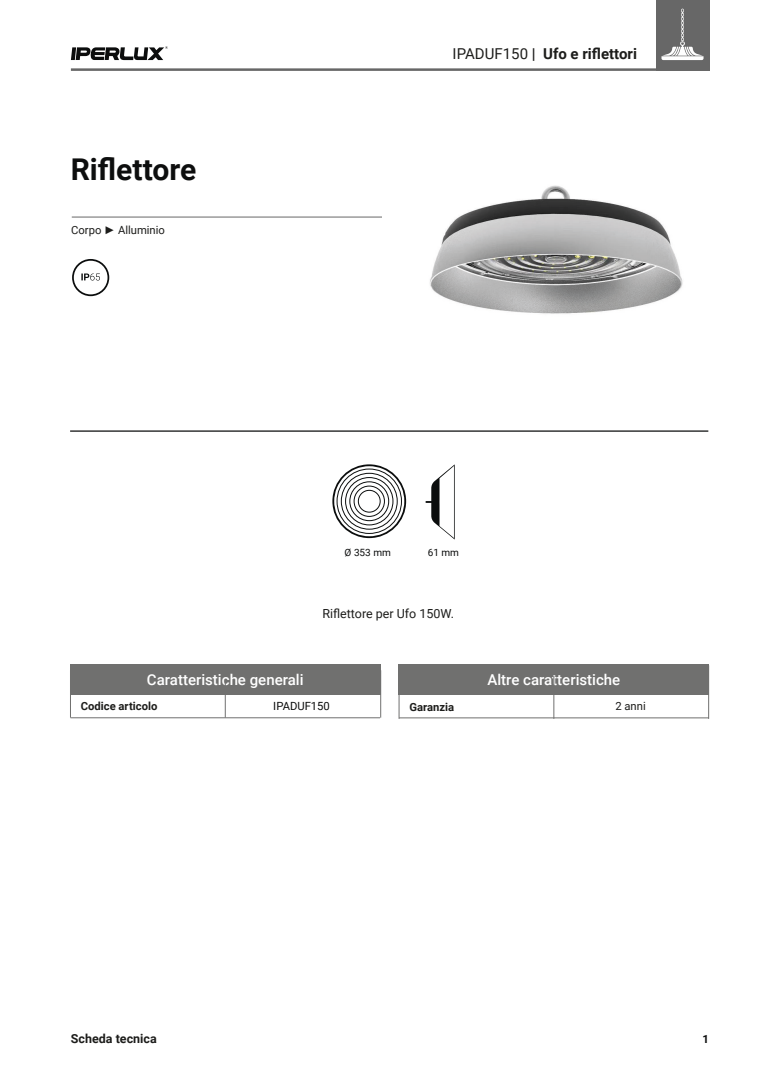
<style>
.page{position:relative;width:780px;height:1088px;background:#fff}
.page>*{position:absolute;margin:0;border:0;box-sizing:border-box;transform-origin:0 0}
.t1{font:700 30px "Roboto";color:#0d0e0e}
.t2{font:500 15px "Roboto";color:#fff}
.t3{font:700 15px "Roboto";color:#1d1d1b}
.t4{font:12.5px "Roboto";color:#1d1d1b}
.t5{font:700 12.5px "Roboto";color:#1d1d1b}
.t6{font:700 11.25px "Roboto";color:#1d1d1b}
.t7{font:11.25px "Roboto";color:#1d1d1b}
.t8{font:11.25px "Roboto";color:#0d0e0e}
.t9{font:700 11.25px "Roboto";color:#0d0e0e}
.t10{font:10px "Roboto";color:#0d0e0e}
.s1{font-family:"Franklin Gothic";font-weight:800}
.s2{font-weight:400}
</style>
<div class="page">
<svg style="left:71px;top:46px;width:97px;height:14px"></svg>
<div style="left:656px;top:0;width:53px;height:71px;background:#676767"></div>
<hr style="left:71px;top:68px;width:638px;height:3px;background:#676767">
<svg style="left:661px;top:9px;width:42px;height:51px"></svg>
<hr style="left:380px;top:670px;width:1px;height:48px;background:#70706f">
<hr style="left:70px;top:430px;width:638px;height:2px;background:#0c0d0d">
<div style="left:399px;top:665px;width:310px;height:30px;background:#70706f"></div>
<hr style="left:399px;top:717px;width:310px;height:1px;background:#70706f">
<hr style="left:399px;top:669px;width:1px;height:50px;background:#70706f">
<hr style="left:708px;top:665px;width:1px;height:54px;background:#70706f">
<hr style="left:553px;top:676px;width:1px;height:43px;background:#70706f">
<div style="left:70px;top:665px;width:311px;height:30px;background:#70706f"></div>
<hr style="left:70px;top:717px;width:310px;height:1px;background:#70706f">
<hr style="left:70px;top:670px;width:1px;height:47px;background:#70706f">
<hr style="left:225px;top:679px;width:1px;height:38px;background:#70706f">
<hr style="left:72px;top:217px;width:310px;height:1px;background:#676767">
<svg style="left:72px;top:259px;width:37px;height:37px"></svg>
<img style="left:430px;top:185px;width:253px;height:129px">
<svg style="left:332px;top:464px;width:74px;height:74px"></svg>
<svg style="left:425px;top:465px;width:29px;height:74px"></svg>
<h1 class="t1" style="left:71px;top:148px;width:127px">Riflettore</h1>
<p class="t7" style="left:71px;top:223px;width:95px">Corpo <span class="s1">►</span> Alluminio</p>
<p class="t3" style="left:452px;top:43px;width:186px"><span class="s2">IPADUF150</span> | Ufo e riflettori</p>
<p class="t10" style="left:344px;top:545px;width:48px">Ø 353 mm</p>
<p class="t10" style="left:427px;top:545px;width:33px">61 mm</p>
<p class="t4" style="left:322px;top:605px;width:133px">Riflettore per Ufo 150W.</p>
<p class="t2" style="left:147px;top:670px;width:158px">Caratteristiche generali</p>
<p class="t6" style="left:81px;top:698px;width:78px">Codice articolo</p>
<p class="t8" style="left:273px;top:698px;width:58px">IPADUF150</p>
<p class="t2" style="left:487px;top:670px;width:134px">Altre caratteristiche</p>
<p class="t6" style="left:409px;top:699px;width:46px">Garanzia</p>
<p class="t7" style="left:615px;top:698px;width:32px">2 anni</p>
<p class="t5" style="left:71px;top:1030px;width:87px">Scheda tecnica</p>
<p class="t9" style="left:702px;top:1031px;width:8px">1</p>
</div>
